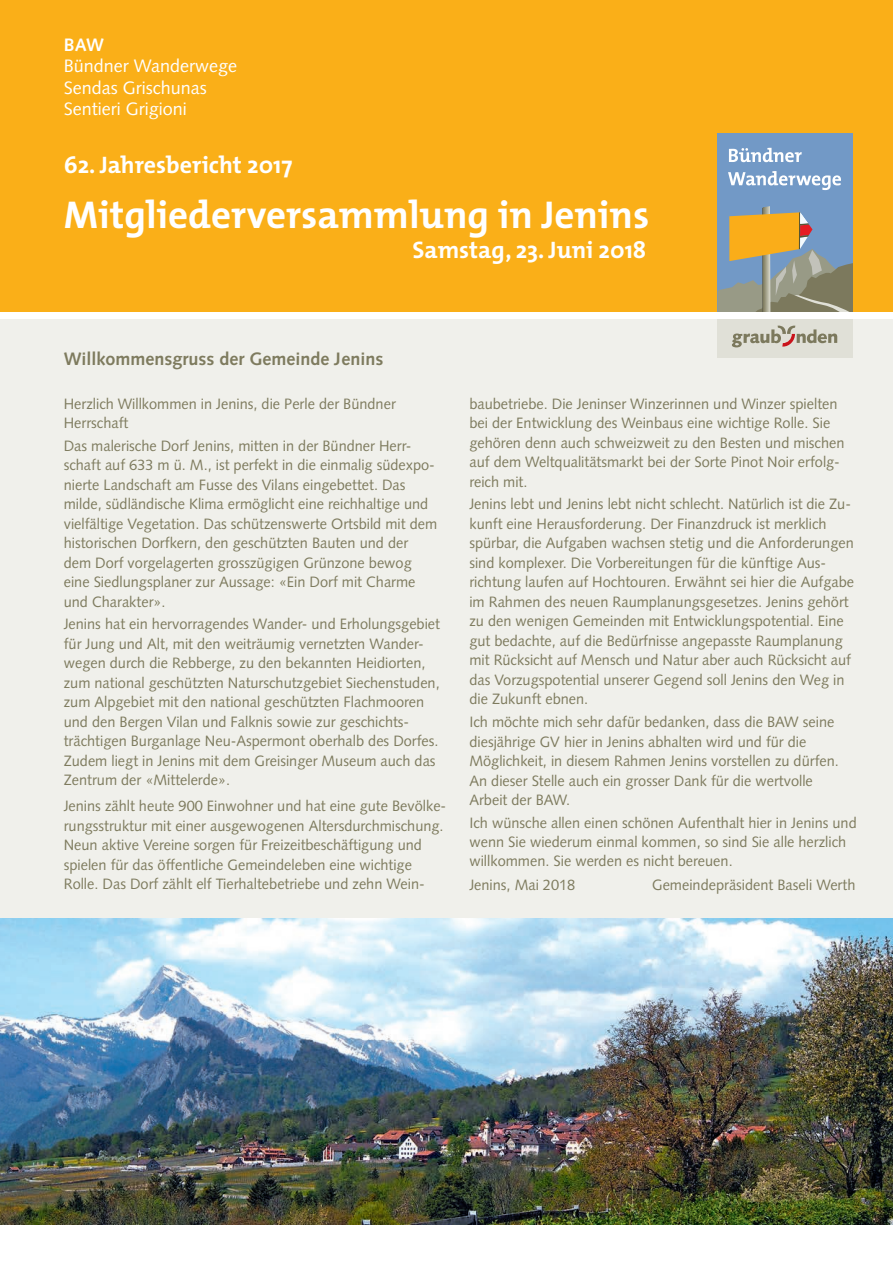
<style>
.page{position:relative;width:893px;height:1263px;background:#fff}
.page>*{position:absolute;margin:0;border:0;box-sizing:border-box;transform-origin:0 0}
.t1{font:700 39px "The Mix";color:#fff}
.t2{font:700 24px "The Mix";color:#fff}
.t3{font:18px "Syntax";color:#fff}
.t4{font:700 18px "Syntax";color:#7e7b5e}
.t5{font:700 18px "Syntax";color:#fff}
.t6{font:15px/19.5px "Syntax";color:#7e7b5e}
</style>
<div class="page">
<div style="left:0;top:319px;width:893px;height:829px;background:#f0f0eb"></div>
<div style="left:0;top:0;width:893px;height:313px;background:#faaf18"></div>
<div style="left:717px;top:133px;width:136px;height:180px;background:#7299c6"></div>
<svg style="left:717px;top:206px;width:136px;height:152px"></svg>
<svg style="left:729px;top:148px;width:73px;height:14px"></svg>
<svg style="left:728px;top:171px;width:113px;height:19px"></svg>
<img style="left:0;top:918px;width:893px;height:306px">
<div style="left:0;top:313px;width:893px;height:6px;background:#fff"></div>
<p class="t5" style="left:64px;top:37px;width:42px">BAW</p>
<p class="t3" style="left:64px;top:59px;width:175px">Bündner Wanderwege</p>
<p class="t3" style="left:64px;top:80px;width:145px">Sendas Grischunas</p>
<p class="t3" style="left:64px;top:102px;width:124px">Sentieri Grigioni</p>
<p class="t2" style="left:64px;top:154px;width:230px">62. Jahresbericht 2017</p>
<p class="t1" style="left:64px;top:196px;width:587px">Mitgliederversammlung in Jenins</p>
<p class="t2" style="left:412px;top:239px;width:235px">Samstag, 23. Juni 2018</p>
<p class="t4" style="left:64px;top:352px;width:321px">Willkommensgruss der Gemeinde Jenins</p>
<p class="t6" style="left:64px;top:395px;width:334px">Herzlich Willkommen in Jenins, die Perle der Bündner<br>Herrschaft</p>
<p class="t6" style="left:64px;top:437px;width:375px">Das malerische Dorf Jenins, mitten in der Bündner Herr&shy;schaft auf 633 m ü. M., ist perfekt in die einmalig südexpo&shy;nierte Landschaft am Fusse des Vilans eingebettet. Das milde, südländische Klima ermöglicht eine reichhaltige und vielfältige Vegetation. Das schützenswerte Ortsbild mit dem historischen Dorfkern, den geschützten Bauten und der dem Dorf vorgelagerten grosszügigen Grünzone bewog eine Siedlungsplaner zur Aussage: «Ein Dorf mit Charme und Charakter».</p>
<p class="t6" style="left:64px;top:615px;width:378px">Jenins hat ein hervorragendes Wander- und Erholungsgebiet für Jung und Alt, mit den weiträumig vernetzten Wander&shy;wegen durch die Rebberge, zu den bekannten Heidiorten, zum national geschützten Naturschutzgebiet Siechenstuden, zum Alpgebiet mit den national geschützten Flachmooren und den Bergen Vilan und Falknis sowie zur geschichts&shy;trächtigen Burganlage Neu-Aspermont oberhalb des Dorfes.<br>Zudem liegt in Jenins mit dem Greisinger Museum auch das Zentrum der «Mittelerde».</p>
<p class="t6" style="left:64px;top:798px;width:384px">Jenins zählt heute 900 Einwohner und hat eine gute Bevölke&shy;rungsstruktur mit einer ausgewogenen Altersdurchmischung.<br>Neun aktive Vereine sorgen für Freizeitbeschäftigung und spielen für das öffentliche Gemeindeleben eine wichtige Rolle. Das Dorf zählt elf Tierhaltebetriebe und zehn Wein-</p>
<p class="t6" style="left:469px;top:395px;width:377px">baubetriebe. Die Jeninser Winzerinnen und Winzer spielten bei der Entwicklung des Weinbaus eine wichtige Rolle. Sie gehören denn auch schweizweit zu den Besten und mischen auf dem Weltqualitätsmarkt bei der Sorte Pinot Noir erfolg&shy;reich mit.</p>
<p class="t6" style="left:469px;top:496px;width:386px">Jenins lebt und Jenins lebt nicht schlecht. Natürlich ist die Zu&shy;kunft eine Herausforderung. Der Finanzdruck ist merklich spürbar, die Aufgaben wachsen stetig und die Anforderungen sind komplexer. Die Vorbereitungen für die künftige Aus&shy;richtung laufen auf Hochtouren. Erwähnt sei hier die Aufgabe im Rahmen des neuen Raumplanungsgesetzes. Jenins gehört zu den wenigen Gemeinden mit Entwicklungspotential. Eine gut bedachte, auf die Bedürfnisse angepasste Raumplanung mit Rücksicht auf Mensch und Natur aber auch Rücksicht auf das Vorzugspotential unserer Gegend soll Jenins den Weg in die Zukunft ebnen.</p>
<p class="t6" style="left:469px;top:714px;width:371px">Ich möchte mich sehr dafür bedanken, dass die BAW seine diesjährige GV hier in Jenins abhalten wird und für die Möglichkeit, in diesem Rahmen Jenins vorstellen zu dürfen.<br>An dieser Stelle auch ein grosser Dank für die wertvolle Arbeit der BAW.</p>
<p class="t6" style="left:469px;top:815px;width:389px">Ich wünsche allen einen schönen Aufenthalt hier in Jenins und wenn Sie wiederum einmal kommen, so sind Sie alle herzlich willkommen. Sie werden es nicht bereuen.</p>
<p class="t6" style="left:469px;top:877px;width:107px">Jenins, Mai 2018</p>
<p class="t6" style="left:652px;top:877px;width:205px">Gemeindepräsident Baseli Werth</p>
</div>
